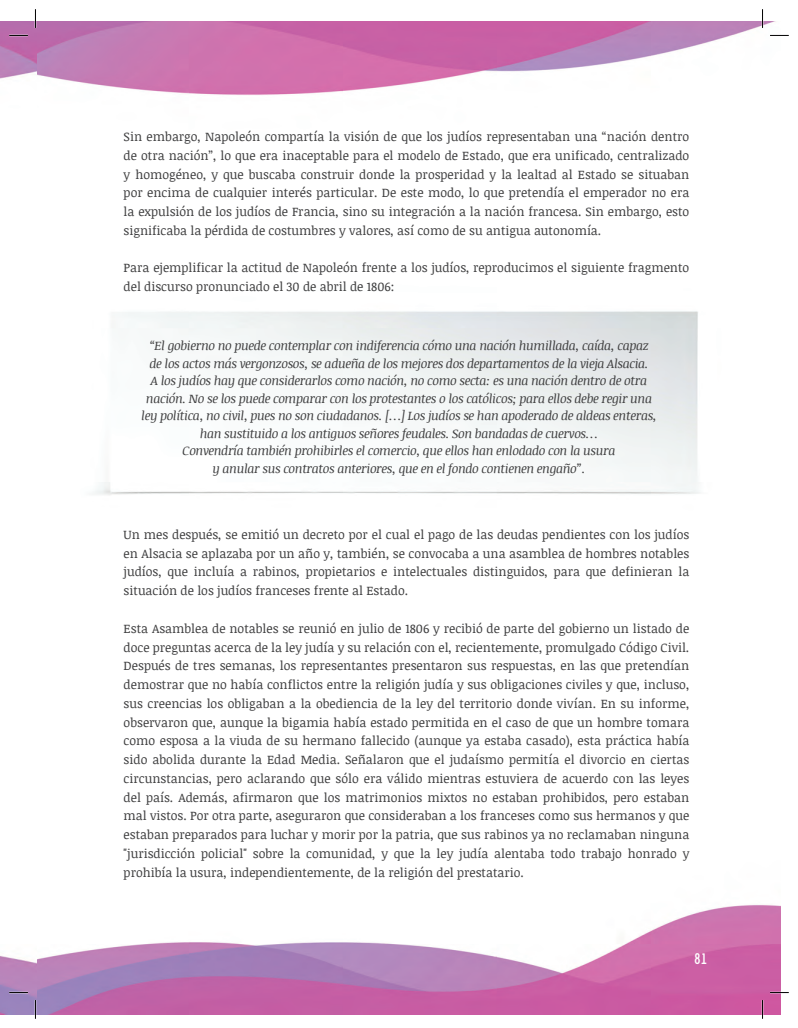
<style>
.page{position:relative;width:798px;height:1028px;background:#fff}
.page>*{position:absolute;margin:0;border:0;box-sizing:border-box;transform-origin:0 0}
.t1{font:700 15px "Economica";color:#fff}
.t2{font:12.5px/18.8px "Noticia Text";color:#3e3e3f;text-align:justify}
.t3{font:italic 12.5px/17.5px "Noticia Text";letter-spacing:-.03em;color:#3e3e3f;text-align:center}
</style>
<div class="page">
<img style="left:0;top:21px;width:780px;height:993px">
<svg style="left:9px;top:35px;width:19px;height:1px"></svg>
<svg style="left:769px;top:35px;width:19px;height:1px"></svg>
<svg style="left:9px;top:991px;width:19px;height:2px"></svg>
<svg style="left:769px;top:991px;width:19px;height:2px"></svg>
<svg style="left:35px;top:9px;width:1px;height:19px"></svg>
<svg style="left:35px;top:1000px;width:1px;height:18px"></svg>
<svg style="left:761px;top:9px;width:2px;height:19px"></svg>
<svg style="left:761px;top:1000px;width:2px;height:18px"></svg>
<p class="t2" style="left:124px;top:127px;width:567px">Sin embargo, Napoleón compartía la visión de que los judíos representaban una “nación dentro de otra nación”, lo que era inaceptable para el modelo de Estado, que era unificado, centralizado y homogéneo, y que buscaba construir donde la prosperidad y la lealtad al Estado se situaban por encima de cualquier interés particular. De este modo, lo que pretendía el emperador no era la expulsión de los judíos de Francia, sino su integración a la nación francesa. Sin embargo, esto significaba la pérdida de costumbres y valores, así como de su antigua autonomía.</p>
<p class="t2" style="left:124px;top:258px;width:567px">Para ejemplificar la actitud de Napoleón frente a los judíos, reproducimos el siguiente fragmento del discurso pronunciado el 30 de abril de 1806:</p>
<p class="t3" style="left:141px;top:337px;width:517px">“El gobierno no puede contemplar con indiferencia cómo una nación humillada, caída, capaz<br>de los actos más vergonzosos, se adueña de los mejores dos departamentos de la vieja Alsacia.<br>A los judíos hay que considerarlos como nación, no como secta: es una nación dentro de otra nación. No se los puede comparar con los protestantes o los católicos; para ellos debe regir una ley política, no civil, pues no son ciudadanos. […] Los judíos se han apoderado de aldeas enteras, han sustituido a los antiguos señores feudales. Son bandadas de cuervos…<br>Convendría también prohibirles el comercio, que ellos han enlodado con la usura<br>y anular sus contratos anteriores, que en el fondo contienen engaño”.</p>
<p class="t2" style="left:124px;top:525px;width:567px">Un mes después, se emitió un decreto por el cual el pago de las deudas pendientes con los judíos en Alsacia se aplazaba por un año y, también, se convocaba a una asamblea de hombres notables judíos, que incluía a rabinos, propietarios e intelectuales distinguidos, para que definieran la situación de los judíos franceses frente al Estado.</p>
<p class="t2" style="left:124px;top:618px;width:567px">Esta Asamblea de notables se reunió en julio de 1806 y recibió de parte del gobierno un listado de doce preguntas acerca de la ley judía y su relación con el, recientemente, promulgado Código Civil.<br>Después de tres semanas, los representantes presentaron sus respuestas, en las que pretendían demostrar que no había conflictos entre la religión judía y sus obligaciones civiles y que, incluso, sus creencias los obligaban a la obediencia de la ley del territorio donde vivían. En su informe, observaron que, aunque la bigamia había estado permitida en el caso de que un hombre tomara como esposa a la viuda de su hermano fallecido (aunque ya estaba casado), esta práctica había sido abolida durante la Edad Media. Señalaron que el judaísmo permitía el divorcio en ciertas circunstancias, pero aclarando que sólo era válido mientras estuviera de acuerdo con las leyes del país. Además, afirmaron que los matrimonios mixtos no estaban prohibidos, pero estaban mal vistos. Por otra parte, aseguraron que consideraban a los franceses como sus hermanos y que estaban preparados para luchar y morir por la patria, que sus rabinos ya no reclamaban ninguna "jurisdicción policial" sobre la comunidad, y que la ley judía alentaba todo trabajo honrado y prohibía la usura, independientemente, de la religión del prestatario.</p>
<p class="t1" style="left:694px;top:950px;width:14px">81</p>
</div>
